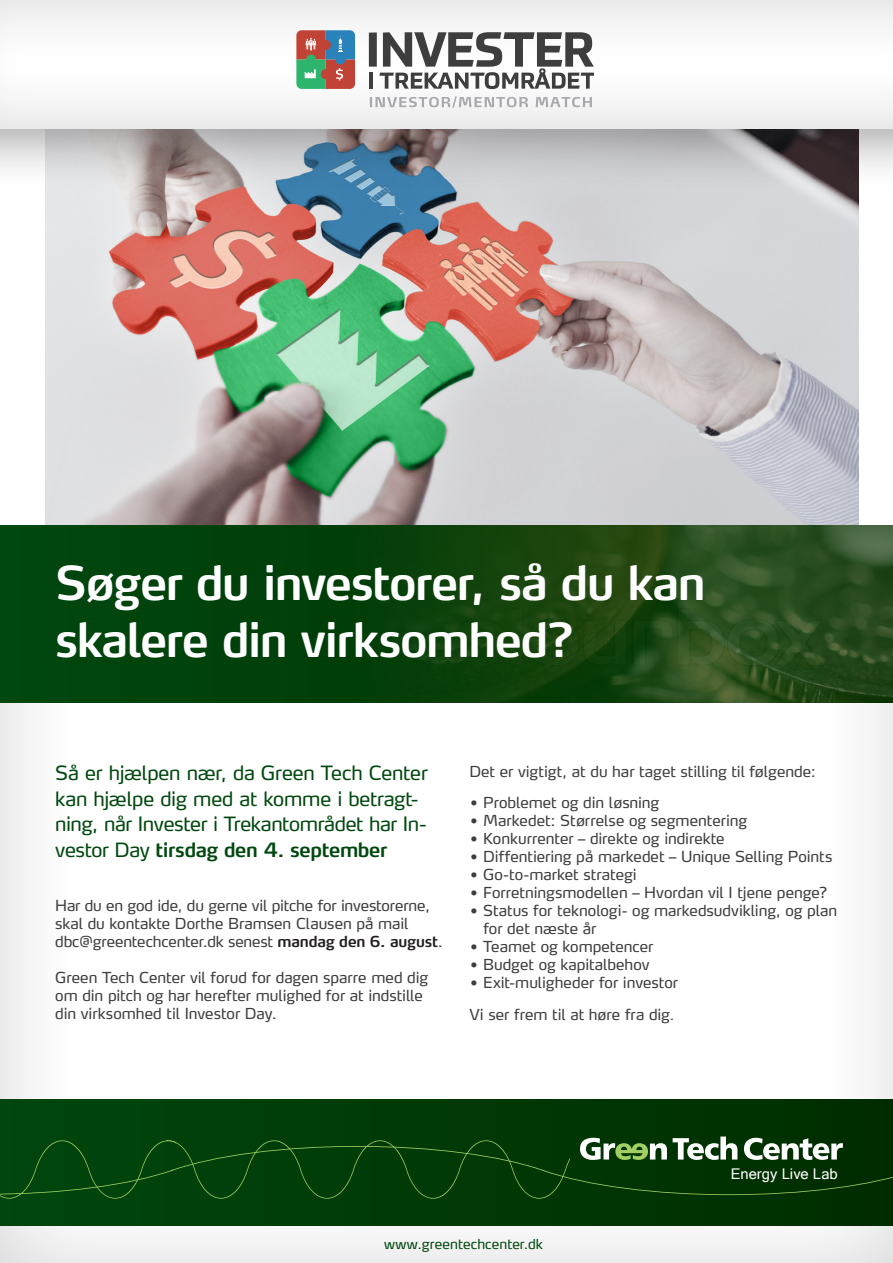
<style>
.page{position:relative;width:893px;height:1263px;background:#fff}
.page>*{position:absolute;margin:0;border:0;box-sizing:border-box;transform-origin:0 0}
.t1{font:600 46.5px/57px "Max LF";letter-spacing:-.03em;color:#fff}
.t2{font:19.5px/25.5px "Max LF";letter-spacing:-.015em;color:#00480f}
.t3{font:15px/18px "Max LF";color:#3e3e3f}
.t4{font:14.7px "Microsoft Sans Serif";letter-spacing:.005em;color:#fff}
.t5{font:13.5px "Max LF";letter-spacing:.005em;color:#00480f}
.s1{font-weight:600}
.s2{font-weight:600;color:#231f20}
.s3{font-family:"Optima"}
.s4{font-size:13.5px}
</style>
<div class="page">
<img style="left:45px;top:191px;width:813px;height:334px">
<div style="left:0;top:543px;width:893px;height:720px;background:#231f20;opacity:.2"></div>
<div style="left:0;top:0;width:893px;height:191px;background:#231f20;opacity:.38"></div>
<div style="left:0;top:0;width:893px;height:131px;background:#f6f6f6"></div>
<div style="left:369px;top:32px;width:8px;height:35px;background:#3e3e3f"></div>
<hr style="left:369px;top:73px;width:4px;height:16px;background:#3e3e3f">
<svg style="left:379px;top:32px;width:215px;height:57px"></svg>
<svg style="left:296px;top:30px;width:59px;height:59px;background:#807b71"></svg>
<svg style="left:370px;top:96px;width:158px;height:12px"></svg>
<svg style="left:536px;top:97px;width:56px;height:10px"></svg>
<div style="left:0;top:525px;width:893px;height:177px;background:#00420b"></div>
<img style="left:394px;top:525px;width:499px;height:177px">
<div style="left:0;top:1099px;width:893px;height:126px;background:linear-gradient(to right,#00460d,#002d00)"></div>
<svg style="left:0;top:1136px;width:893px;height:63px;background:#0f4613"></svg>
<p class="t1" style="left:55px;top:554px;width:652px">Søger du investorer, så du kan skalere din virksomhed?</p>
<p class="t2" style="left:55px;top:760px;width:374px">Så er hjælpen nær, da Green Tech Center kan hjælpe dig med at komme i betragt&shy;ning, når Invester i Trekantområdet har In&shy;vestor Day <span class="s1">tirsdag den 4. september</span></p>
<p class="t3" style="left:55px;top:896px;width:389px">Har du en god ide, du gerne vil pitche for investorerne, skal du kontakte Dorthe Bramsen Clausen på mail dbc@greentechcenter.dk senest <span class="s2">mandag den 6. august</span>.</p>
<p class="t3" style="left:55px;top:968px;width:374px">Green Tech Center vil forud for dagen sparre med dig om din pitch og har herefter mulighed for at indstille din virksomhed til Investor Day.</p>
<p class="t3" style="left:469px;top:762px;width:348px">Det er vigtigt, at du har taget stilling til følgende:</p>
<p class="t3" style="left:469px;top:793px;width:191px"><span class="s3">•</span> Problemet og din løsning</p>
<p class="t3" style="left:469px;top:811px;width:279px"><span class="s3">•</span> Markedet: Størrelse og segmentering</p>
<p class="t3" style="left:469px;top:829px;width:257px"><span class="s3">•</span> Konkurrenter – direkte og indirekte</p>
<p class="t3" style="left:469px;top:847px;width:364px"><span class="s3">•</span> Diffentiering på markedet – Unique Selling Points</p>
<p class="t3" style="left:469px;top:865px;width:169px"><span class="s3">•</span> Go-to-market strategi</p>
<p class="t3" style="left:469px;top:883px;width:360px"><span class="s3">•</span> Forretningsmodellen – Hvordan vil I tjene penge?</p>
<p class="t3" style="left:483px;top:901px;width:355px;text-indent:-14px"><span class="s3">•</span> Status for teknologi- og markedsudvikling, og plan for det næste år</p>
<p class="t3" style="left:469px;top:937px;width:185px"><span class="s3">•</span> Teamet og kompetencer</p>
<p class="t3" style="left:469px;top:955px;width:182px"><span class="s3">•</span> Budget og kapitalbehov</p>
<p class="t3" style="left:469px;top:973px;width:210px"><span class="s3">•</span> Exit-muligheder for investor</p>
<p class="t3" style="left:469px;top:1005px;width:206px">Vi ser frem til at høre fra dig<span class="s4">.</span></p>
<p class="t4" style="left:731px;top:1166px;width:108px">Energy Live Lab</p>
<p class="t5" style="left:384px;top:1235px;width:160px">www.greentechcenter.dk</p>
</div>
